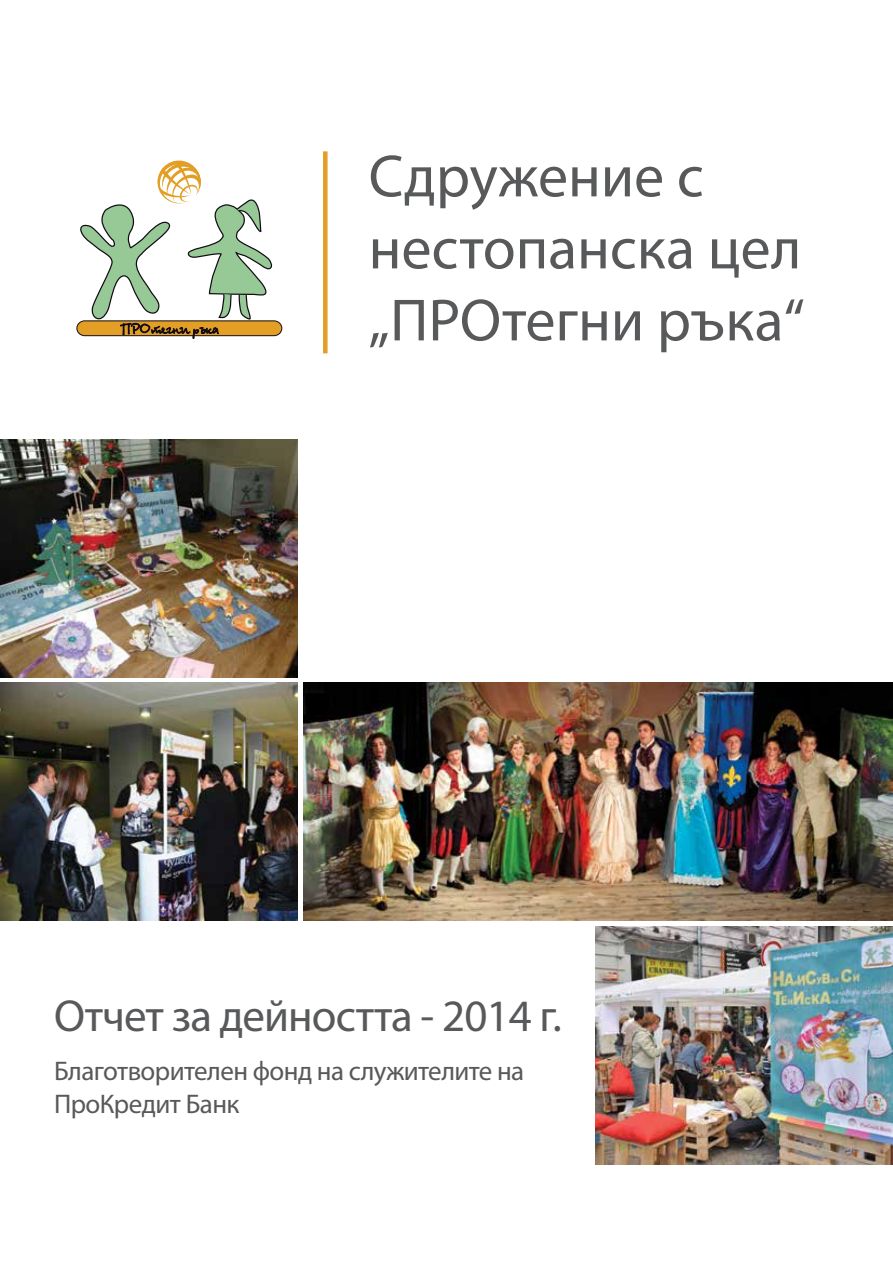
<style>
.page{position:relative;width:893px;height:1263px;background:#fff}
.page>*{position:absolute;margin:0;border:0;box-sizing:border-box;transform-origin:0 0}
.t1{font:60px/72px "Myriad Pro";color:#58595b}
.t2{font:45px "Myriad Pro";letter-spacing:-.02em;color:#58595b}
.t3{font:27px/32.4px "Myriad Pro";letter-spacing:-.02em;color:#58595b}
</style>
<div class="page">
<div style="left:323px;top:151px;width:5px;height:202px;background:#e39e25"></div>
<svg style="left:77px;top:321px;width:205px;height:15px"></svg>
<svg style="left:76px;top:161px;width:197px;height:178px"></svg>
<img style="left:595px;top:927px;width:298px;height:238px">
<img style="left:303px;top:682px;width:590px;height:238px">
<img style="left:0;top:682px;width:298px;height:238px">
<img style="left:0;top:440px;width:298px;height:238px">
<h1 class="t1" style="left:369px;top:139px;width:438px">Сдружение с нестопанска цел „ПРОтегни ръка“</h1>
<h2 class="t2" style="left:54px;top:988px;width:509px">Отчет за дейността - 2014 г.</h2>
<p class="t3" style="left:54px;top:1055px;width:472px">Благотворителен фонд на служителите на<br>ПроКредит Банк</p>
</div>
